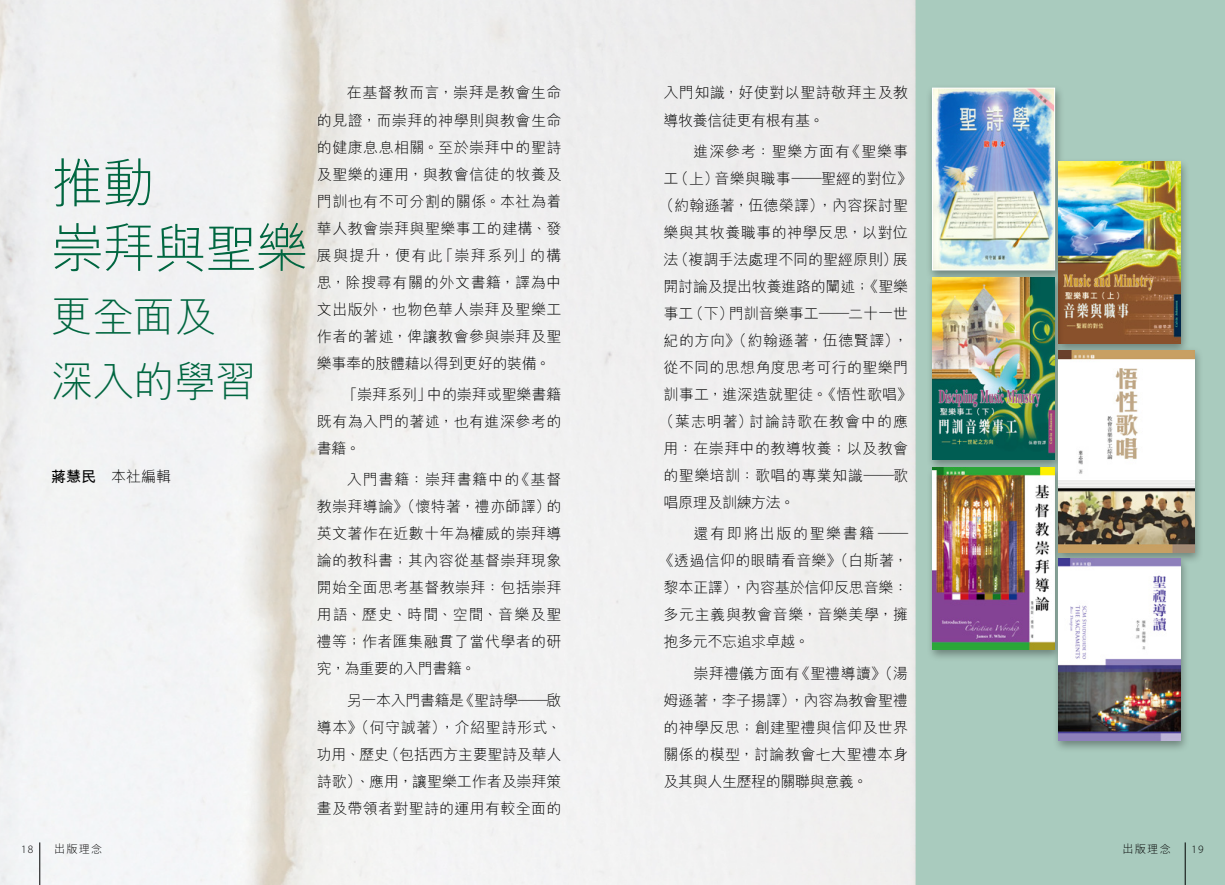
<style>
.page{position:relative;width:1225px;height:885px;background:#fff}
.page>*{position:absolute;margin:0;border:0;box-sizing:border-box;transform-origin:0 0}
.t1{font:300 52.5px/64.5px "M Hei HK";letter-spacing:-.025em;color:#006640}
.t2{font:300 42px/64.5px "M Hei HK";letter-spacing:-.025em;color:#006640}
.t3{font:300 15px/27px "M Hei HK";letter-spacing:.02em;color:#000;text-align:justify}
.t4{font:300 15px "M Hei HK";letter-spacing:-.025em;color:#000}
.t5{font:300 15px "M Hei HK";letter-spacing:-.005em;color:#000}
.t6{font:300 15px "M Hei HK";letter-spacing:-.02em;color:#000}
.t7{font:300 15px "M Hei HK";letter-spacing:-.015em;color:#000}
.t8{font:300 15px "M Hei HK";color:#000}
.t9{font:300 15px "M Hei HK";letter-spacing:.065em;color:#000}
.t10{font:300 15px "M Hei HK";letter-spacing:.04em;color:#000}
.t11{font:300 15px "M Hei HK";letter-spacing:.06em;color:#000}
.t12{font:300 15px "M Hei HK";letter-spacing:.105em;color:#000}
.t13{font:300 11.25px "M Hei HK";letter-spacing:.1em;color:#000}
.t14{font:300 11.25px "Myriad Pro";color:#000}
.s1{font-weight:700}
</style>
<div class="page">
<div style="left:915px;top:0;width:310px;height:884px;background:#a9cbbe"></div>
<hr style="left:39px;top:842px;width:1px;height:42px;background:#000">
<hr style="left:1184px;top:842px;width:1px;height:42px;background:#000">
<div style="left:925px;top:84px;width:139px;height:199px;background:#000;opacity:.35"></div>
<img style="left:934px;top:90px;width:119px;height:178px">
<div style="left:932px;top:88px;width:123px;height:182px;border:1px solid #fff"></div>
<div style="left:1052px;top:158px;width:138px;height:197px;background:#000;opacity:.35"></div>
<img style="left:1058px;top:161px;width:122px;height:182px">
<div style="left:925px;top:274px;width:139px;height:198px;background:#000;opacity:.35"></div>
<img style="left:932px;top:278px;width:122px;height:182px">
<div style="left:925px;top:464px;width:139px;height:197px;background:#000;opacity:.35"></div>
<img style="left:932px;top:467px;width:120px;height:182px">
<div style="left:1052px;top:346px;width:152px;height:218px;background:#000;opacity:.35"></div>
<img style="left:1058px;top:350px;width:136px;height:202px">
<div style="left:1051px;top:555px;width:139px;height:197px;background:#000;opacity:.35"></div>
<img style="left:1058px;top:558px;width:122px;height:182px">
<h1 class="t1" style="left:51px;top:149px;width:259px">推動<br>崇拜與聖樂</h1>
<h2 class="t2" style="left:51px;top:283px;width:207px">更全面及深入的學習</h2>
<p class="t3" style="left:51px;top:462px;width:121px"><span class="s1">蔣慧民</span>　本社編輯</p>
<p class="t3" style="left:317px;top:79px;width:246px;text-indent:30px">在基督教而言，崇拜是教會生命的見證，而崇拜的神學則與教會生命的健康息息相關。至於崇拜中的聖詩及聖樂的運用，與教會信徒的牧養及門訓也有不可分割的關係。本社為着華人教會崇拜與聖樂事工的建構、發展與提升，便有此「崇拜系列」的構思，除搜尋有關的外文書籍，譯為中文出版外，也物色華人崇拜及聖樂工作者的著述，俾讓教會參與崇拜及聖樂事奉的肢體藉以得到更好的裝備。</p>
<p class="t3" style="left:317px;top:380px;width:246px;text-indent:26px">「崇拜系列」中的崇拜或聖樂書籍既有為入門的著述，也有進深參考的書籍。</p>
<p class="t3" style="left:317px;top:465px;width:246px;text-indent:30px">入門書籍：崇拜書籍中的《基督教崇拜導論》（懷特著，禮亦師譯）的英文著作在近數十年為權威的崇拜導論的教科書；其內容從基督崇拜現象開始全面思考基督教崇拜：包括崇拜用語、歷史、時間、空間、音樂及聖禮等；作者匯集融貫了當代學者的研究，為重要的入門書籍。</p>
<p class="t3" style="left:317px;top:686px;width:246px;text-indent:30px">另一本入門書籍是《聖詩學─啟導本》（何守誠著），介紹聖詩形式、功用、歷史（包括西方主要聖詩及華人詩歌）、應用，讓聖樂工作者及崇拜策畫及帶領者對聖詩的運用有較全面的</p>
<p class="t3" style="left:663px;top:79px;width:246px">入門知識，好使對以聖詩敬拜主及教導牧養信徒更有根有基。</p>
<p class="t11" style="left:693px;top:141px;width:216px">進深參考：聖樂方面有《聖樂事</p>
<p class="t3" style="left:663px;top:164px;width:250px">工（上）音樂與職事─聖經的對位》</p>
<p class="t3" style="left:659px;top:191px;width:251px">（約翰遜著，伍德榮譯），內容探討聖</p>
<p class="t3" style="left:663px;top:218px;width:246px">樂與其牧養職事的神學反思，以對位</p>
<p class="t5" style="left:663px;top:249px;width:246px">法（複調手法處理不同的聖經原則）展</p>
<p class="t6" style="left:663px;top:276px;width:246px">開討論及提出牧養進路的闡述；《聖樂</p>
<p class="t8" style="left:663px;top:303px;width:246px">事工（下）門訓音樂事工─二十一世</p>
<p class="t3" style="left:663px;top:326px;width:246px">紀的方向》（約翰遜著，伍德賢譯），</p>
<p class="t3" style="left:663px;top:353px;width:246px">從不同的思想角度思考可行的聖樂門</p>
<p class="t3" style="left:663px;top:380px;width:250px">訓事工，進深造就聖徒。《悟性歌唱》</p>
<p class="t9" style="left:659px;top:411px;width:250px">（葉志明著）討論詩歌在教會中的應</p>
<p class="t3" style="left:663px;top:434px;width:246px">用：在崇拜中的教導牧養；以及教會</p>
<p class="t3" style="left:663px;top:461px;width:246px">的聖樂培訓：歌唱的專業知識─歌</p>
<p class="t4" style="left:663px;top:492px;width:133px">唱原理及訓練方法。</p>
<p class="t12" style="left:693px;top:523px;width:216px">還有即將出版的聖樂書籍 ─</p>
<p class="t3" style="left:659px;top:546px;width:250px">《透過信仰的眼睛看音樂》（白斯著，</p>
<p class="t7" style="left:663px;top:577px;width:246px">黎本正譯），內容基於信仰反思音樂：</p>
<p class="t10" style="left:663px;top:604px;width:246px">多元主義與教會音樂，音樂美學，擁</p>
<p class="t4" style="left:663px;top:631px;width:147px">抱多元不忘追求卓越。</p>
<p class="t3" style="left:663px;top:659px;width:246px;text-indent:30px">崇拜禮儀方面有《聖禮導讀》（湯姆遜著，李子揚譯），內容為教會聖禮的神學反思；創建聖禮與信仰及世界關係的模型，討論教會七大聖禮本身及其與人生歷程的關聯與意義。</p>
<p class="t14" style="left:21px;top:841px;width:14px">18</p>
<p class="t13" style="left:54px;top:840px;width:50px">出版理念</p>
<p class="t13" style="left:1122px;top:840px;width:50px">出版理念</p>
<p class="t14" style="left:1191px;top:841px;width:14px">19</p>
</div>
